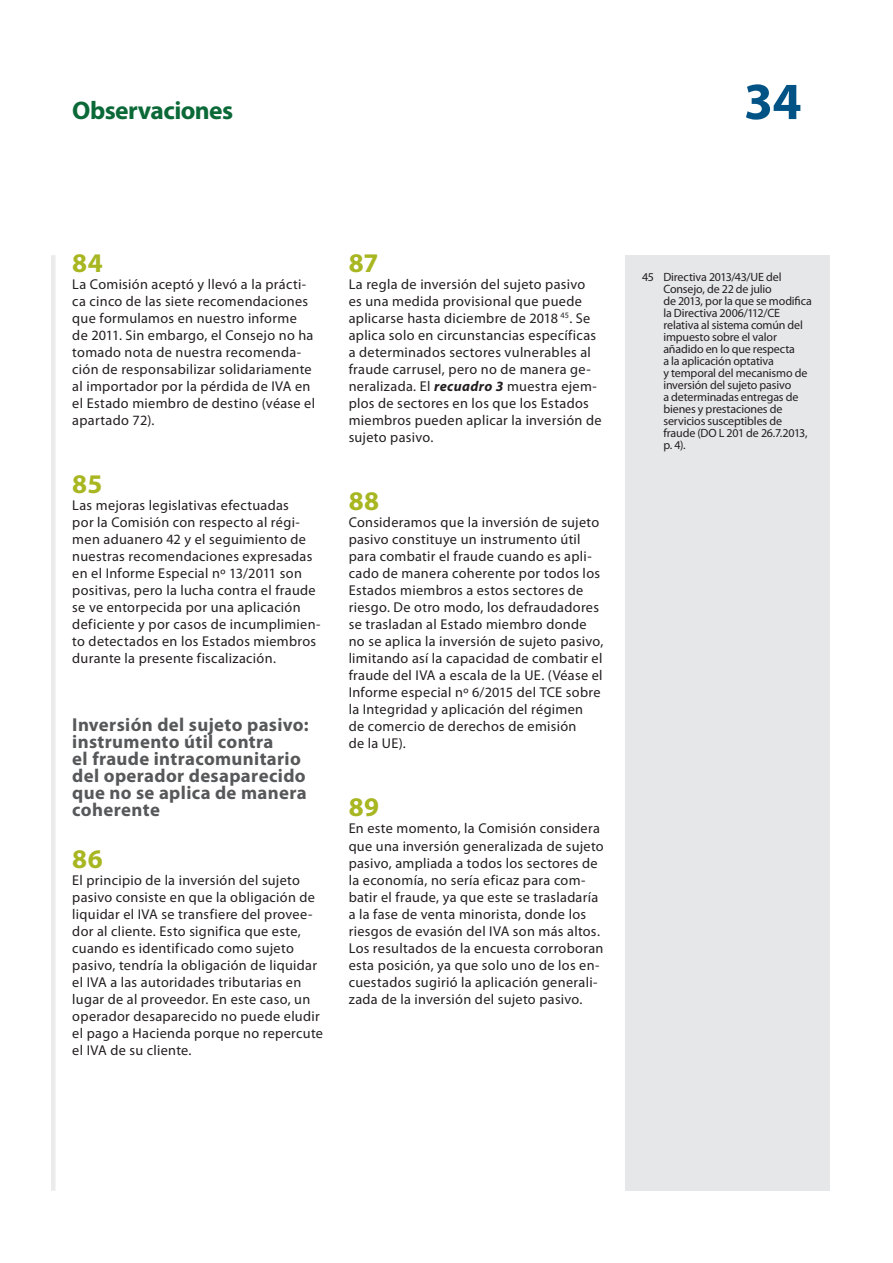
<style>
.page{position:relative;width:893px;height:1263px;background:#fff}
.page>*{position:absolute;margin:0;border:0;box-sizing:border-box;transform-origin:0 0}
.t1{font:700 52.5px "Myriad Pro";color:#015386}
.E_05_-_CHAP__1__TEXT{font:700 27px "Myriad Pro";letter-spacing:.015em;color:#a7b621}
.t2{font:700 25.5px "Myriad Pro";letter-spacing:-.025em;color:#0b6938}
.E_03_-_CHAP__TITRE_A{font:700 18.75px/17px "Myriad Pro";letter-spacing:.02em;color:#57585a}
.E_05_-_CHAP__1__TEXT-2{font:14.25px/17px "Myriad Pro";letter-spacing:.025em;color:#231f20}
.E_08_-_CHAP__FOOTNOT{font:12px/12px "Myriad Pro";letter-spacing:-.01em;color:#231f20}
.s1{font-weight:700;font-style:italic}
</style>
<div class="page">
<div style="left:51px;top:255px;width:5px;height:936px;background:#ebebeb"></div>
<div style="left:625px;top:255px;width:204px;height:936px;background:#e6e7e9"></div>
<h3 class="t2" style="left:72px;top:94px;width:163px">Observaciones</h3>
<h1 class="t1" style="left:744px;top:67px;width:59px">34</h1>
<p class="E_05_-_CHAP__1__TEXT" style="left:72px;top:245px;width:32px">84</p>
<p class="E_05_-_CHAP__1__TEXT-2" style="left:72px;top:276px;width:244px">La Comisión aceptó y llevó a la prácti&shy;ca cinco de las siete recomendaciones que formulamos en nuestro informe de 2011. Sin embargo, el Consejo no ha tomado nota de nuestra recomenda&shy;ción de responsabilizar solidariamente al importador por la pérdida de IVA en el Estado miembro de destino (véase el apartado 72).</p>
<p class="E_05_-_CHAP__1__TEXT" style="left:72px;top:467px;width:32px">85</p>
<p class="E_05_-_CHAP__1__TEXT-2" style="left:72px;top:497px;width:250px">Las mejoras legislativas efectuadas<br>por la Comisión con respecto al régi&shy;men aduanero 42 y el seguimiento de nuestras recomendaciones expresadas en el Informe Especial nº 13/2011 son positivas, pero la lucha contra el fraude se ve entorpecida por una aplicación deficiente y por casos de incumplimien&shy;to detectados en los Estados miembros durante la presente fiscalización.</p>
<p class="E_03_-_CHAP__TITRE_A" style="left:72px;top:716px;width:238px">Inversión del sujeto pasivo: instrumento útil contra<br>el fraude intracomunitario del operador desaparecido que no se aplica de manera coherente</p>
<p class="E_05_-_CHAP__1__TEXT" style="left:72px;top:841px;width:32px">86</p>
<p class="E_05_-_CHAP__1__TEXT-2" style="left:72px;top:871px;width:252px">El principio de la inversión del sujeto pasivo consiste en que la obligación de liquidar el IVA se transfiere del provee&shy;dor al cliente. Esto significa que este, cuando es identificado como sujeto pasivo, tendría la obligación de liquidar el IVA a las autoridades tributarias en lugar de al proveedor. En este caso, un operador desaparecido no puede eludir el pago a Hacienda porque no repercute el IVA de su cliente.</p>
<p class="E_05_-_CHAP__1__TEXT" style="left:349px;top:245px;width:31px">87</p>
<p class="E_05_-_CHAP__1__TEXT-2" style="left:349px;top:276px;width:254px">La regla de inversión del sujeto pasivo es una medida provisional que puede aplicarse hasta diciembre de 2018 <sup>45</sup>. Se aplica solo en circunstancias específicas a determinados sectores vulnerables al fraude carrusel, pero no de manera ge&shy;neralizada. El <span class="s1">recuadro 3</span> muestra ejem&shy;plos de sectores en los que los Estados miembros pueden aplicar la inversión de sujeto pasivo.</p>
<p class="E_05_-_CHAP__1__TEXT" style="left:349px;top:484px;width:32px">88</p>
<p class="E_05_-_CHAP__1__TEXT-2" style="left:349px;top:514px;width:256px">Consideramos que la inversión de sujeto pasivo constituye un instrumento útil para combatir el fraude cuando es apli&shy;cado de manera coherente por todos los Estados miembros a estos sectores de riesgo. De otro modo, los defraudadores se trasladan al Estado miembro donde no se aplica la inversión de sujeto pasivo, limitando así la capacidad de combatir el fraude del IVA a escala de la UE. (Véase el Informe especial nº 6/2015 del TCE sobre la Integridad y aplicación del régimen<br>de comercio de derechos de emisión<br>de la UE).</p>
<p class="E_05_-_CHAP__1__TEXT" style="left:349px;top:790px;width:32px">89</p>
<p class="E_05_-_CHAP__1__TEXT-2" style="left:349px;top:820px;width:257px">En este momento, la Comisión considera que una inversión generalizada de sujeto pasivo, ampliada a todos los sectores de la economía, no sería eficaz para com&shy;batir el fraude, ya que este se trasladaría a la fase de venta minorista, donde los riesgos de evasión del IVA son más altos.<br>Los resultados de la encuesta corroboran esta posición, ya que solo uno de los en&shy;cuestados sugirió la aplicación generali&shy;zada de la inversión del sujeto pasivo.</p>
<p class="E_08_-_CHAP__FOOTNOT" style="left:663px;top:271px;width:150px;text-indent:-21px">45 Directiva 2013/43/UE del<br>Consejo, de 22 de julio<br>de 2013, por la que se modifica la Directiva 2006/112/CE relativa al sistema común del impuesto sobre el valor añadido en lo que respecta<br>a la aplicación optativa<br>y temporal del mecanismo de inversión del sujeto pasivo<br>a determinadas entregas de bienes y prestaciones de servicios susceptibles de fraude (DO L 201 de 26.7.2013, p. 4).</p>
</div>
